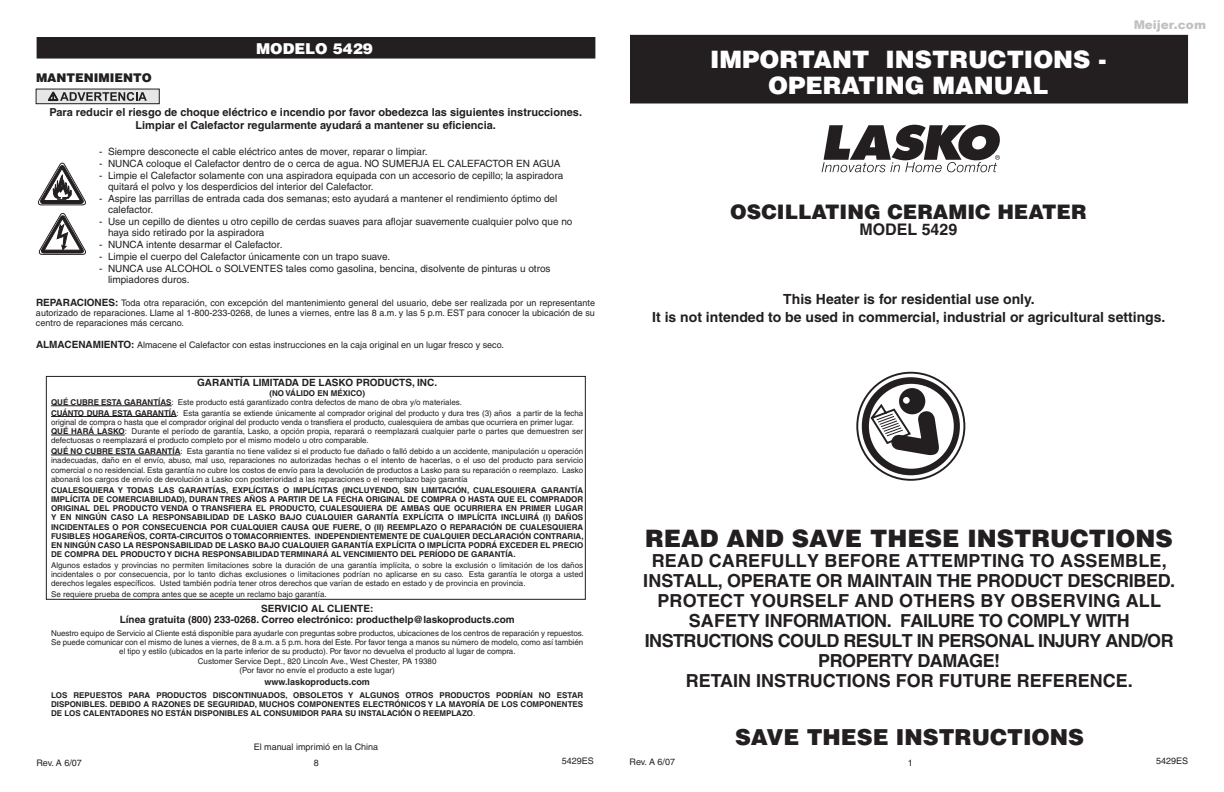
<style>
.page{position:relative;width:1224px;height:792px;background:#fff}
.page>*{position:absolute;margin:0;border:0;box-sizing:border-box;transform-origin:0 0}
.t1{font:900 24px "Helvetica";color:#fff}
.t2{font:900 24px "Helvetica";color:#231f20}
.t3{font:900 22px "Helvetica";color:#231f20}
.t4{font:900 20px "Helvetica";color:#231f20}
.t5{font:700 18px/20px "Helvetica";letter-spacing:-.02em;color:#231f20;text-align:center}
.t6{font:700 18px "Helvetica";color:#231f20}
.t7{font:700 16px "Helvetica";color:#231f20}
.t8{font:900 15px "Helvetica";color:#fff}
.t9{font:700 14px "Helvetica";color:#231f20}
.t10{font:900 12px "Helvetica";color:#231f20}
.t11{font:900 12px "Arial";color:rgb(0 0 0/.25)}
.t12{font:700 11px "Helvetica";color:#231f20}
.t13{font:10px/11px "Helvetica";color:#231f20}
.t14{font:700 10px "Helvetica";color:#231f20}
._7{font:9px/10px "Helvetica";color:#231f20;text-align:justify}
.t15{font:700 9px "Helvetica";color:#231f20}
.t16{font:8px/9.2px "Helvetica";letter-spacing:-.005em;color:#231f20}
.t17{font:700 8px/9.2px "Helvetica";color:#231f20;text-align:justify}
.s1{font-weight:700;font-size:10px}
.s2{color:#000}
.s3{font-weight:700}
.s4{font-weight:400}
</style>
<div class="page">
<div style="left:37px;top:38px;width:558px;height:20px;background:#231f20"></div>
<div style="left:37px;top:37px;width:558px;height:22px;border:1px solid #231f20"></div>
<div style="left:630px;top:35px;width:558px;height:68px;background:#231f20"></div>
<div style="left:856px;top:372px;width:109px;height:109px;border:2px solid #231f20;border-radius:50%"></div>
<svg style="left:861px;top:376px;width:100px;height:100px"></svg>
<div style="left:903px;top:397px;width:7px;height:7px;border:2px solid #fff;border-radius:50%"></div>
<div style="left:36px;top:89px;width:124px;height:15px;background:#504d4e"></div>
<div style="left:36px;top:89px;width:123px;height:15px;background:#e6e7e9"></div>
<div style="left:36px;top:89px;width:123px;height:15px;border:1px solid #231f20"></div>
<svg style="left:48px;top:92px;width:99px;height:9px"></svg>
<svg style="left:38px;top:163px;width:48px;height:42px"></svg>
<svg style="left:39px;top:213px;width:47px;height:42px"></svg>
<svg style="left:822px;top:125px;width:178px;height:47px"></svg>
<hr style="left:51px;top:406px;width:121px;height:1px;background:#231f20">
<hr style="left:51px;top:416px;width:126px;height:1px;background:#231f20">
<hr style="left:51px;top:435px;width:74px;height:1px;background:#231f20">
<hr style="left:51px;top:455px;width:130px;height:1px;background:#231f20">
<div style="left:46px;top:376px;width:540px;height:224px;border:1px solid #231f20"></div>
<p class="t8" style="left:256px;top:39px;width:118px">MODELO 5429</p>
<p class="t10" style="left:36px;top:70px;width:117px">MANTENIMIENTO</p>
<p class="t12" style="left:49px;top:105px;width:534px">Para reducir el riesgo de choque eléctrico e incendio por favor obedezca las siguientes instrucciones.</p>
<p class="t12" style="left:135px;top:118px;width:362px">Limpiar el Calefactor regularmente ayudará a mantener su eficiencia.</p>
<p class="t13" style="left:99px;top:146px;width:330px">- Siempre desconecte el cable eléctrico antes de mover, reparar o limpiar.</p>
<p class="t13" style="left:99px;top:158px;width:463px">- NUNCA coloque el Calefactor dentro de o cerca de agua. NO SUMERJA EL CALEFACTOR EN AGUA</p>
<p class="t13" style="left:108px;top:170px;width:457px;text-indent:-9px">- Limpie el Calefactor solamente con una aspiradora equipada con un accesorio de cepillo; la aspiradora quitará el polvo y los desperdicios del interior del Calefactor.</p>
<p class="t13" style="left:108px;top:193px;width:451px;text-indent:-9px">- Aspire las parrillas de entrada cada dos semanas; esto ayudará a mantener el rendimiento óptimo del calefactor.</p>
<p class="t13" style="left:108px;top:216px;width:466px;text-indent:-9px">- Use un cepillo de dientes u otro cepillo de cerdas suaves para aflojar suavemente cualquier polvo que no haya sido retirado por la aspiradora</p>
<p class="t13" style="left:99px;top:239px;width:185px">- NUNCA intente desarmar el Calefactor.</p>
<p class="t13" style="left:99px;top:251px;width:292px">- Limpie el cuerpo del Calefactor únicamente con un trapo suave.</p>
<p class="t13" style="left:108px;top:263px;width:444px;text-indent:-9px">- NUNCA use ALCOHOL o SOLVENTES tales como gasolina, bencina, disolvente de pinturas u otros limpiadores duros.</p>
<p class="_7" style="left:36px;top:298px;width:561px"><span class="s1">REPARACIONES:</span> Toda otra reparación, con excepción del mantenimiento general del usuario, debe ser realizada por un representante autorizado de reparaciones. Llame al 1-800-233-0268, de lunes a viernes, entre las 8 a.m. y las 5 p.m. EST para conocer la ubicación de su centro de reparaciones más cercano.</p>
<p class="_7" style="left:36px;top:340px;width:469px"><span class="s1">ALMACENAMIENTO:</span> Almacene el Calefactor con estas instrucciones en la caja original en un lugar fresco y seco<span class="s2">.</span></p>
<p class="t14" style="left:197px;top:376px;width:242px">GARANTÍA LIMITADA DE LASKO PRODUCTS, INC.</p>
<p class="t17" style="left:269px;top:388px;width:97px">(NO VÁLIDO EN MÉXICO)</p>
<p class="t16" style="left:51px;top:398px;width:412px"><span class="s3">QUÉ CUBRE ESTA GARANTÍAS</span>: Este producto está garantizado contra defectos de mano de obra y/o materiales.</p>
<p class="t16" style="left:51px;top:408px;width:534px"><span class="s3">CUÁNTO DURA ESTA GARANTÍA</span>: Esta garantía se extiende únicamente al comprador original del producto y dura tres (3) años a partir de la fecha original de compra o hasta que el comprador original del producto venda o transfiera el producto, cualesquiera de ambas que ocurriera en primer lugar.</p>
<p class="t16" style="left:51px;top:427px;width:534px"><span class="s3">QUÉ HARÁ LASKO</span>: Durante el período de garantía, Lasko, a opción propia, reparará o reemplazará cualquier parte o partes que demuestren ser defectuosas o reemplazará el producto completo por el mismo modelo u otro comparable.</p>
<p class="t16" style="left:51px;top:447px;width:534px;text-align:justify"><span class="s3">QUÉ NO CUBRE ESTA GARANTÍA</span>: Esta garantía no tiene validez si el producto fue dañado o falló debido a un accidente, manipulación u operación inadecuadas, daño en el envío, abuso, mal uso, reparaciones no autorizadas hechas o el intento de hacerlas, o el uso del producto para servicio comercial o no residencial. Esta garantía no cubre los costos de envío para la devolución de productos a Lasko para su reparación o reemplazo. Lasko abonará los cargos de envío de devolución a Lasko con posterioridad a las reparaciones o el reemplazo bajo garantía</p>
<p class="t17" style="left:51px;top:485px;width:534px">CUALESQUIERA Y TODAS LAS GARANTÍAS, EXPLÍCITAS O IMPLÍCITAS (INCLUYENDO, SIN LIMITACIÓN, CUALESQUIERA GARANTÍA IMPLÍCITA DE COMERCIABILIDAD), DURAN TRES AÑOS A PARTIR DE LA FECHA ORIGINAL DE COMPRA O HASTA QUE EL COMPRADOR ORIGINAL DEL PRODUCTO VENDA O TRANSFIERA EL PRODUCTO, CUALESQUIERA DE AMBAS QUE OCURRIERA EN PRIMER LUGAR Y EN NINGÚN CASO LA RESPONSABILIDAD DE LASKO BAJO CUALQUIER GARANTÍA EXPLÍCITA O IMPLÍCITA INCLUIRÁ (I) DAÑOS INCIDENTALES O POR CONSECUENCIA POR CUALQUIER CAUSA QUE FUERE, O (II) REEMPLAZO O REPARACIÓN DE CUALESQUIERA FUSIBLES HOGAREÑOS, CORTA-CIRCUITOS O TOMACORRIENTES. INDEPENDIENTEMENTE DE CUALQUIER DECLARACIÓN CONTRARIA, EN NINGÚN CASO LA RESPONSABILIDAD DE LASKO BAJO CUALQUIER GARANTÍA EXPLÍCITA O IMPLÍCITA PODRÁ EXCEDER EL PRECIO DE COMPRA DEL PRODUCTO Y DICHA RESPONSABILIDAD TERMINARÁ AL VENCIMIENTO DEL PERÍODO DE GARANTÍA.</p>
<p class="t16" style="left:51px;top:560px;width:534px;text-align:justify">Algunos estados y provincias no permiten limitaciones sobre la duración de una garantía implícita, o sobre la exclusión o limitación de los daños incidentales o por consecuencia, por lo tanto dichas exclusiones o limitaciones podrían no aplicarse en su caso. Esta garantía le otorga a usted derechos legales específicos. Usted también podría tener otros derechos que varían de estado en estado y de provincia en provincia.</p>
<p class="t16" style="left:51px;top:589px;width:277px">Se requiere prueba de compra antes que se acepte un reclamo bajo garantía.</p>
<p class="t14" style="left:261px;top:603px;width:114px">SERVICIO AL CLIENTE:</p>
<p class="t14" style="left:120px;top:614px;width:396px">Línea gratuita (800) 233-0268. Correo electrónico: producthelp@laskoproducts.com</p>
<p class="t16" style="left:51px;top:629px;width:534px;text-align:center">Nuestro equipo de Servicio al Cliente está disponible para ayudarle con preguntas sobre productos, ubicaciones de los centros de reparación y repuestos.<br>Se puede comunicar con el mismo de lunes a viernes, de 8 a.m. a 5 p.m. hora del Este. Por favor tenga a manos su número de modelo, como así también el tipo y estilo (ubicados en la parte inferior de su producto). Por favor no devuelva el producto al lugar de compra.</p>
<p class="t16" style="left:198px;top:657px;width:240px">Customer Service Dept., 820 Lincoln Ave., West Chester, PA 19380</p>
<p class="t16" style="left:240px;top:666px;width:157px">(Por favor no envíe el producto a este lugar)</p>
<p class="t15" style="left:265px;top:676px;width:107px">www.laskoproducts.com</p>
<p class="t17" style="left:51px;top:690px;width:534px">LOS REPUESTOS PARA PRODUCTOS DISCONTINUADOS, OBSOLETOS Y ALGUNOS OTROS PRODUCTOS PODRÍAN NO ESTAR DISPONIBLES. DEBIDO A RAZONES DE SEGURIDAD, MUCHOS COMPONENTES ELECTRÓNICOS Y LA MAYORÍA DE LOS COMPONENTES DE LOS CALENTADORES NO ESTÁN DISPONIBLES AL CONSUMIDOR PARA SU INSTALACIÓN O REEMPLAZO<span class="s4">.</span></p>
<p class="_7" style="left:254px;top:742px;width:126px">El manual imprimió en la China</p>
<p class="t1" style="left:710px;top:43px;width:398px">IMPORTANT INSTRUCTIONS -</p>
<p class="t1" style="left:768px;top:69px;width:282px">OPERATING MANUAL</p>
<h3 class="t11" style="left:1133px;top:16px;width:74px">Meijer.com</h3>
<p class="t4" style="left:730px;top:199px;width:358px">OSCILLATING CERAMIC HEATER</p>
<p class="t7" style="left:860px;top:220px;width:99px">MODEL 5429</p>
<p class="t9" style="left:783px;top:291px;width:253px">This Heater is for residential use only.</p>
<p class="t9" style="left:652px;top:309px;width:515px">It is not intended to be used in commercial, industrial or agricultural settings.</p>
<p class="t2" style="left:645px;top:522px;width:529px">READ AND SAVE THESE INSTRUCTIONS</p>
<p class="t5" style="left:643px;top:550px;width:534px">READ CAREFULLY BEFORE ATTEMPTING TO ASSEMBLE, INSTALL, OPERATE OR MAINTAIN THE PRODUCT DESCRIBED.<br>PROTECT YOURSELF AND OTHERS BY OBSERVING ALL SAFETY INFORMATION. FAILURE TO COMPLY WITH INSTRUCTIONS COULD RESULT IN PERSONAL INJURY AND/OR PROPERTY DAMAGE!</p>
<p class="t6" style="left:686px;top:669px;width:449px">RETAIN INSTRUCTIONS FOR FUTURE REFERENCE.</p>
<p class="t3" style="left:735px;top:722px;width:351px">SAVE THESE INSTRUCTIONS</p>
<p class="_7" style="left:36px;top:758px;width:47px">Rev. A 6/07</p>
<p class="_7" style="left:314px;top:758px;width:7px">8</p>
<p class="_7" style="left:562px;top:756px;width:34px">5429ES</p>
<p class="_7" style="left:630px;top:756px;width:47px">Rev. A 6/07</p>
<p class="_7" style="left:908px;top:758px;width:7px">1</p>
<p class="_7" style="left:1156px;top:756px;width:34px">5429ES</p>
</div>
